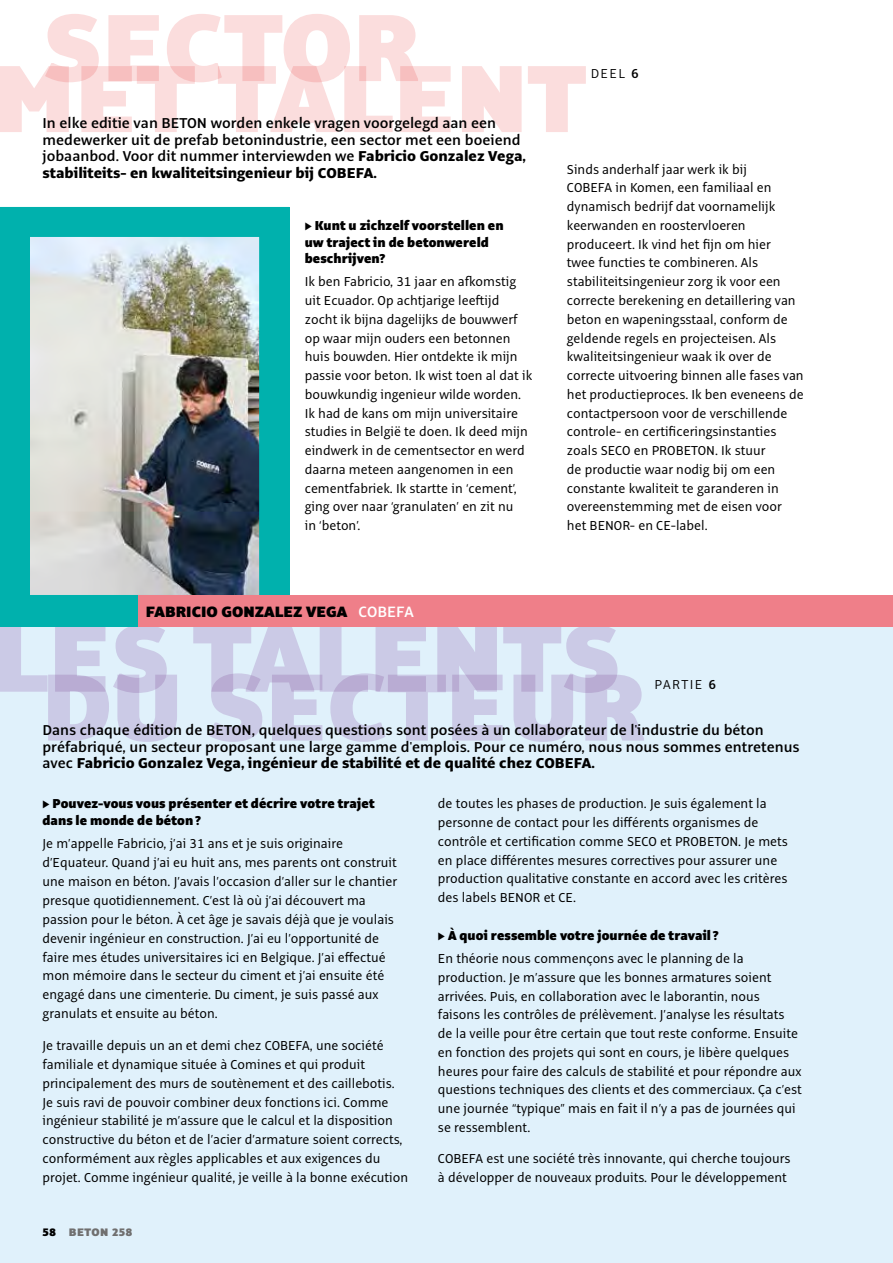
<style>
.page{position:relative;width:893px;height:1263px;background:#fff}
.page>*{position:absolute;margin:0;border:0;box-sizing:border-box;transform-origin:0 0}
.t1{font:900 16.5px "Alto Pro";color:#000}
.t2{font:600 15.75px/16.5px "Alto Pro";color:#000}
.t3{font:14.25px/18.8px "Alto Pro";color:#000}
.t4{font:900 14.25px/16.5px "Alto Pro";letter-spacing:.005em;color:#000;scale:.94 1}
.t5{font:300 14.25px "Alto Pro";letter-spacing:.1em;color:#000}
.t6{font:900 12px "Alto Pro";letter-spacing:.04em;color:#706f6f}
.s1{font-weight:800}
.s2{font-weight:600;color:#fff}
.s3{font-weight:600}
.s4{color:#000}
</style>
<div class="page">
<div style="left:0;top:626px;width:893px;height:637px;background:#e0f1fb"></div>
<svg style="left:0;top:14px;width:586px;height:118px"></svg>
<svg style="left:0;top:626px;width:644px;height:116px"></svg>
<img style="left:0;top:206px;width:304px;height:434px">
<div style="left:138px;top:595px;width:755px;height:31px;background:#ef7f89"></div>
<p class="t2" style="left:43px;top:115px;width:485px">In elke editie van BETON worden enkele vragen voorgelegd aan een medewerker uit de prefab betonindustrie, een sector met een boeiend jobaanbod. Voor dit nummer interviewden we <span class="s1">Fabricio Gonzalez Vega, stabiliteits- en kwaliteitsingenieur bij COBEFA.</span></p>
<p class="t4" style="left:305px;top:217px;width:213px">▶ Kunt u zichzelf voorstellen en uw traject in de betonwereld beschrijven?</p>
<p class="t3" style="left:305px;top:272px;width:229px">Ik ben Fabricio, 31 jaar en afkomstig uit Ecuador. Op achtjarige leeftijd zocht ik bijna dagelijks de bouwwerf op waar mijn ouders een betonnen huis bouwden. Hier ontdekte ik mijn passie voor beton. Ik wist toen al dat ik bouwkundig ingenieur wilde worden.<br>Ik had de kans om mijn universitaire studies in België te doen. Ik deed mijn eindwerk in de cementsector en werd daarna meteen aangenomen in een cementfabriek. Ik startte in ‘cement’, ging over naar ‘granulaten’ en zit nu<br>in ‘beton’.</p>
<p class="t1" style="left:146px;top:601px;width:270px">FABRICIO GONZALEZ VEGA <span class="s2">COBEFA</span></p>
<p class="t5" style="left:591px;top:65px;width:50px">DEEL <span class="s3">6</span></p>
<p class="t3" style="left:567px;top:160px;width:238px">Sinds anderhalf jaar werk ik bij<br>COBEFA in Komen, een familiaal en dynamisch bedrijf dat voornamelijk keerwanden en roostervloeren produceert. Ik vind het fijn om hier<br>twee functies te combineren. Als stabiliteitsingenieur zorg ik voor een correcte berekening en detaillering van beton en wapeningsstaal, conform de geldende regels en projecteisen. Als kwaliteitsingenieur waak ik over de correcte uitvoering binnen alle fases van het productieproces. Ik ben eveneens de contactpersoon voor de verschillende controle- en certificeringsinstanties zoals SECO en PROBETON. Ik stuur<br>de productie waar nodig bij om een constante kwaliteit te garanderen in overeenstemming met de eisen voor het BENOR- en CE-label.</p>
<p class="t5" style="left:654px;top:675px;width:63px">PARTIE <span class="s3">6</span></p>
<p class="t2" style="left:43px;top:722px;width:759px">Dans chaque édition de BETON, quelques questions sont posées à un collaborateur de l'industrie du béton préfabriqué, un secteur proposant une large gamme d'emplois. Pour ce numéro, nous nous sommes entretenus avec <span class="s1">Fabricio Gonzalez Vega, ingénieur de stabilité et de qualité chez COBEFA.</span></p>
<p class="t4" style="left:43px;top:795px;width:355px">▶ Pouvez-vous vous présenter et décrire votre trajet dans le monde de béton?</p>
<p class="t3" style="left:43px;top:834px;width:356px">Je m’appelle Fabricio, j’ai 31 ans et je suis originaire d’Equateur. Quand j’ai eu huit ans, mes parents ont construit une maison en béton. J’avais l’occasion d’aller sur le chantier presque quotidiennement. C’est là où j’ai découvert ma passion pour le béton. À cet âge je savais déjà que je voulais devenir ingénieur en construction. J’ai eu l’opportunité de faire mes études universitaires ici en Belgique. J’ai effectué mon mémoire dans le secteur du ciment et j’ai ensuite été engagé dans une cimenterie. Du ciment, je suis passé aux granulats et ensuite au béton.</p>
<p class="t3" style="left:43px;top:1036px;width:367px">Je travaille depuis un an et demi chez COBEFA, une société familiale et dynamique située à Comines et qui produit principalement des murs de soutènement et des caillebotis.<br>Je suis ravi de pouvoir combiner deux fonctions ici. Comme ingénieur stabilité je m’assure que le calcul et la disposition constructive du béton et de l’acier d’armature soient corrects, conformément aux règles applicables et aux exigences du projet. Comme ingénieur qualité, je veille à la bonne exécution</p>
<p class="t6" style="left:43px;top:1224px;width:91px"><span class="s4">58</span> BETON 258</p>
<p class="t3" style="left:438px;top:794px;width:351px">de toutes les phases de production. Je suis également la personne de contact pour les différents organismes de contrôle et certification comme SECO et PROBETON. Je mets en place différentes mesures correctives pour assurer une production qualitative constante en accord avec les critères des labels BENOR et CE.</p>
<p class="t4" style="left:438px;top:927px;width:300px">▶ À quoi ressemble votre journée de travail ?</p>
<p class="t3" style="left:438px;top:949px;width:365px">En théorie nous commençons avec le planning de la production. Je m’assure que les bonnes armatures soient arrivées. Puis, en collaboration avec le laborantin, nous faisons les contrôles de prélèvement. J’analyse les résultats de la veille pour être certain que tout reste conforme. Ensuite en fonction des projets qui sont en cours, je libère quelques heures pour faire des calculs de stabilité et pour répondre aux questions techniques des clients et des commerciaux. Ça c’est une journée “typique” mais en fait il n’y a pas de journées qui se ressemblent.</p>
<p class="t3" style="left:438px;top:1149px;width:354px">COBEFA est une société très innovante, qui cherche toujours à développer de nouveaux produits. Pour le développement</p>
</div>
